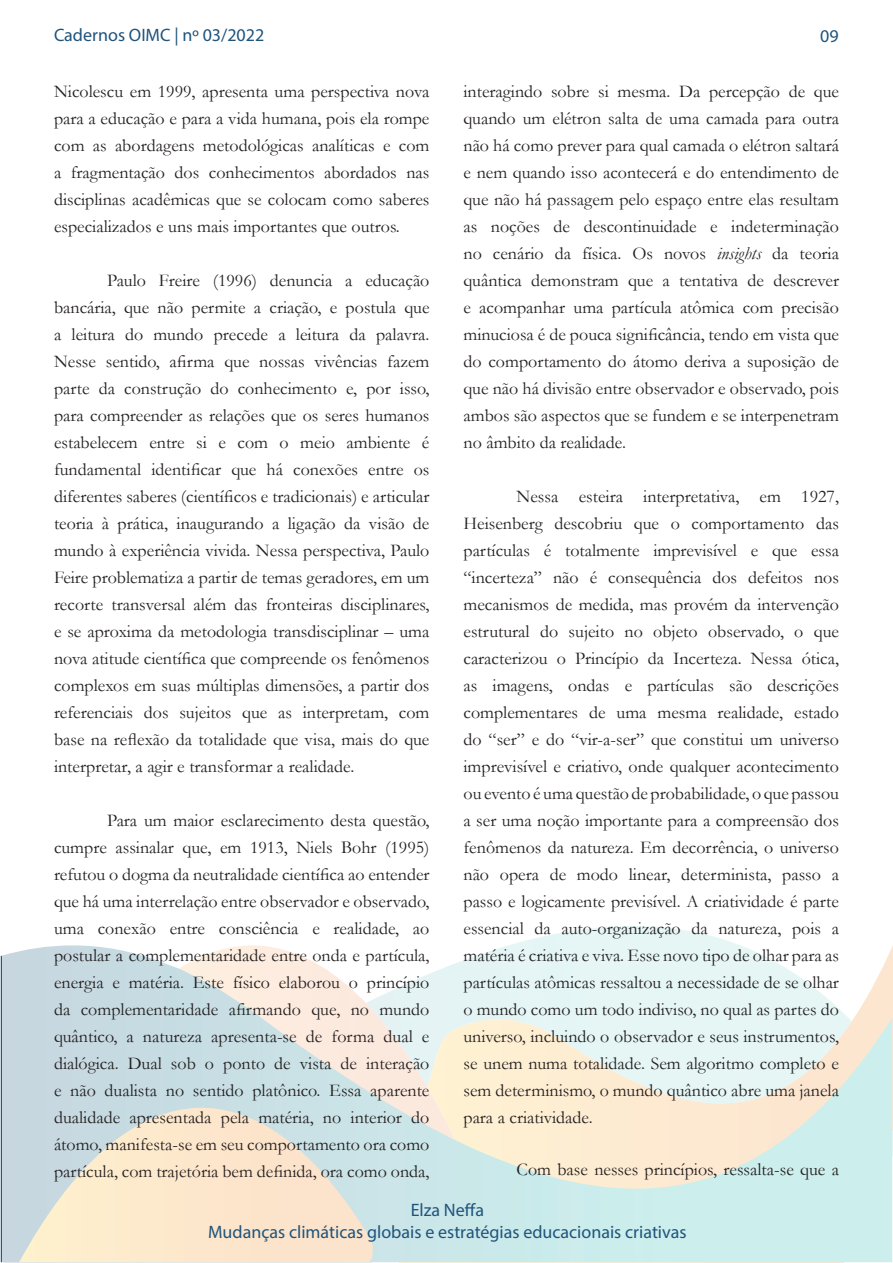
<style>
.page{position:relative;width:893px;height:1263px;background:#fff}
.page>*{position:absolute;margin:0;border:0;box-sizing:border-box;transform-origin:0 0}
.Normal__Web{font:18px/27px "Garamond";color:#231f20;text-align:justify}
.t1{font:18px/21.6px "Myriad Pro";color:#1f547c;text-align:center}
.Body_Text_Indent_2{font:18px "Garamond";color:#231f20}
.s1{font-style:italic}
</style>
<div class="page">
<svg style="left:2px;top:926px;width:890px;height:336px;background:#e3eae4"></svg>
<p class="t1" style="left:54px;top:24px;width:212px">Cadernos OIMC | nº 03/2022</p>
<p class="t1" style="left:820px;top:25px;width:20px">09</p>
<p class="Normal__Web" style="left:54px;top:77px;width:377px">Nicolescu em 1999, apresenta uma perspectiva nova para a educação e para a vida humana, pois ela rompe com as abordagens metodológicas analíticas e com a fragmentação dos conhecimentos abordados nas disciplinas acadêmicas que se colocam como saberes especializados e uns mais importantes que outros.</p>
<p class="Normal__Web" style="left:54px;top:266px;width:377px;text-indent:53px">Paulo Freire (1996) denuncia a educação bancária, que não permite a criação, e postula que a leitura do mundo precede a leitura da palavra.<br>Nesse sentido, afirma que nossas vivências fazem parte da construção do conhecimento e, por isso, para compreender as relações que os seres humanos estabelecem entre si e com o meio ambiente é fundamental identificar que há conexões entre os diferentes saberes (científicos e tradicionais) e articular teoria à prática, inaugurando a ligação da visão de mundo à experiência vivida. Nessa perspectiva, Paulo Feire problematiza a partir de temas geradores, em um recorte transversal além das fronteiras disciplinares, e se aproxima da metodologia transdisciplinar – uma nova atitude científica que compreende os fenômenos complexos em suas múltiplas dimensões, a partir dos referenciais dos sujeitos que as interpretam, com base na reflexão da totalidade que visa, mais do que interpretar, a agir e transformar a realidade.</p>
<p class="Normal__Web" style="left:54px;top:806px;width:377px;text-indent:53px">Para um maior esclarecimento desta questão, cumpre assinalar que, em 1913, Niels Bohr (1995) refutou o dogma da neutralidade científica ao entender que há uma interrelação entre observador e observado, uma conexão entre consciência e realidade, ao postular a complementaridade entre onda e partícula, energia e matéria. Este físico elaborou o princípio da complementaridade afirmando que, no mundo quântico, a natureza apresenta-se de forma dual e dialógica. Dual sob o ponto de vista de interação e não dualista no sentido platônico. Essa aparente dualidade apresentada pela matéria, no interior do átomo, manifesta-se em seu comportamento ora como partícula, com trajetória bem definida, ora como onda,</p>
<p class="Normal__Web" style="left:463px;top:77px;width:377px">interagindo sobre si mesma. Da percepção de que quando um elétron salta de uma camada para outra não há como prever para qual camada o elétron saltará e nem quando isso acontecerá e do entendimento de que não há passagem pelo espaço entre elas resultam as noções de descontinuidade e indeterminação no cenário da física. Os novos <span class="s1">insights</span> da teoria quântica demonstram que a tentativa de descrever e acompanhar uma partícula atômica com precisão minuciosa é de pouca significância, tendo em vista que do comportamento do átomo deriva a suposição de que não há divisão entre observador e observado, pois ambos são aspectos que se fundem e se interpenetram no âmbito da realidade.</p>
<p class="Normal__Web" style="left:463px;top:482px;width:377px;text-indent:53px">Nessa esteira interpretativa, em 1927, Heisenberg descobriu que o comportamento das partículas é totalmente imprevisível e que essa “incerteza” não é consequência dos defeitos nos mecanismos de medida, mas provém da intervenção estrutural do sujeito no objeto observado, o que caracterizou o Princípio da Incerteza. Nessa ótica, as imagens, ondas e partículas são descrições complementares de uma mesma realidade, estado do “ser” e do “vir-a-ser” que constitui um universo imprevisível e criativo, onde qualquer acontecimento ou evento é uma questão de probabilidade, o que passou a ser uma noção importante para a compreensão dos fenômenos da natureza. Em decorrência, o universo não opera de modo linear, determinista, passo a passo e logicamente previsível. A criatividade é parte essencial da auto-organização da natureza, pois a matéria é criativa e viva. Esse novo tipo de olhar para as partículas atômicas ressaltou a necessidade de se olhar o mundo como um todo indiviso, no qual as partes do universo, incluindo o observador e seus instrumentos, se unem numa totalidade. Sem algoritmo completo e sem determinismo, o mundo quântico abre uma janela para a criatividade.</p>
<p class="Body_Text_Indent_2" style="left:517px;top:1157px;width:324px">Com base nesses princípios, ressalta-se que a</p>
<p class="t1" style="left:208px;top:1199px;width:480px">Elza Neffa<br>Mudanças climáticas globais e estratégias educacionais criativas</p>
</div>
